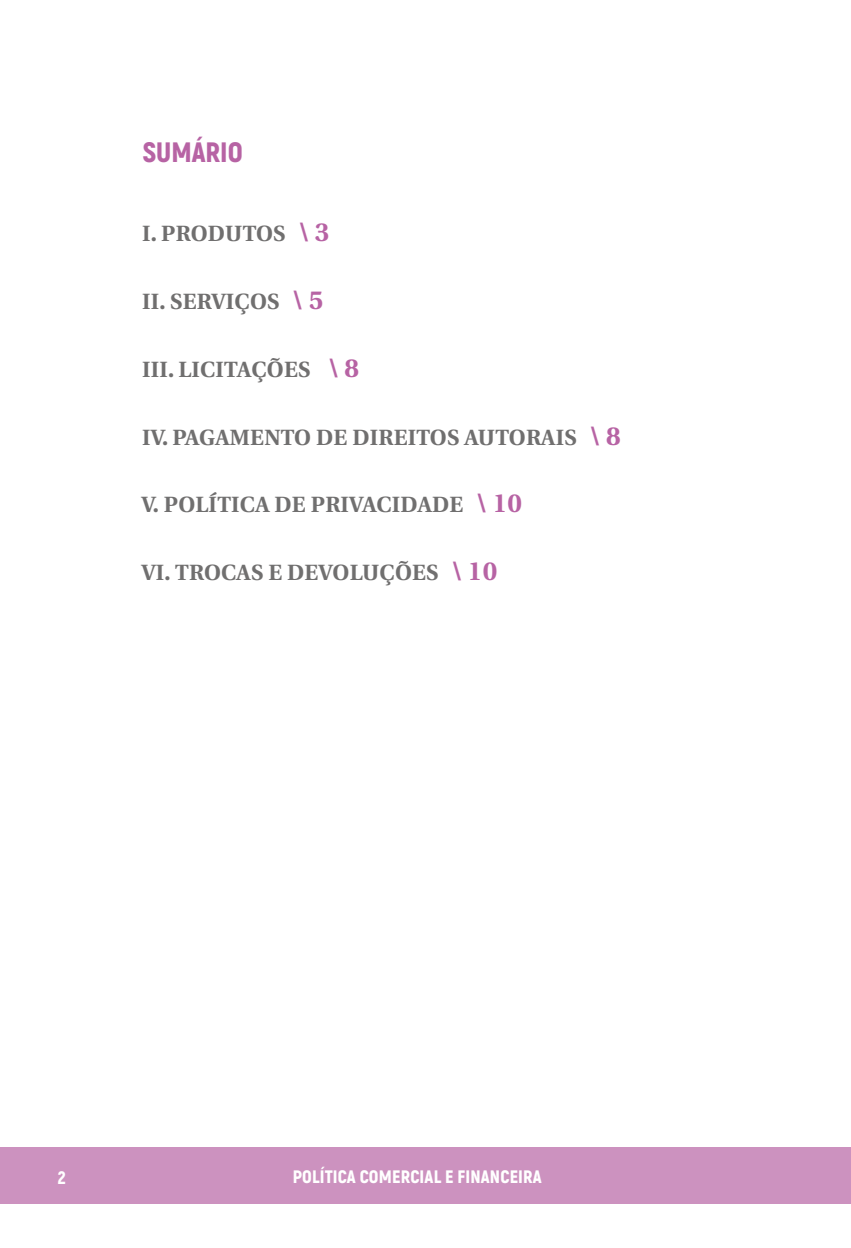
<style>
.page{position:relative;width:851px;height:1248px;background:#fff}
.page>*{position:absolute;margin:0;border:0;box-sizing:border-box;transform-origin:0 0}
.t1{font:900 28px "Akrobat";color:#b763a4}
.t2{font:700 22px "Heuristica";letter-spacing:.01em;color:#706f6f}
.t3{font:900 18px "Akrobat";letter-spacing:.01em;color:#fff}
.s1{font-size:26px;color:#b763a4}
</style>
<div class="page">
<div style="left:0;top:1146px;width:850px;height:57px;background:#cc92bf"></div>
<hr style="left:850px;top:1146px;width:1px;height:57px;background:#b763a4">
<p class="t1" style="left:143px;top:134px;width:101px">SUMÁRIO</p>
<p class="t2" style="left:142px;top:216px;width:189px">I. PRODUTOS <span class="s1">\ 3</span></p>
<p class="t2" style="left:142px;top:284px;width:183px">II. SERVIÇOS <span class="s1">\ 5</span></p>
<p class="t2" style="left:142px;top:352px;width:218px">III. LICITAÇÕES <span class="s1">\ 8</span></p>
<p class="t2" style="left:142px;top:419px;width:480px">IV. PAGAMENTO DE DIREITOS AUTORAIS <span class="s1">\ 8</span></p>
<p class="t2" style="left:141px;top:487px;width:382px">V. POLÍTICA DE PRIVACIDADE <span class="s1">\ 10</span></p>
<p class="t2" style="left:141px;top:555px;width:357px">VI. TROCAS E DEVOLUÇÕES <span class="s1">\ 10</span></p>
<p class="t3" style="left:58px;top:1166px;width:9px">2</p>
<p class="t3" style="left:292px;top:1164px;width:250px">POLÍTICA COMERCIAL E FINANCEIRA</p>
</div>
